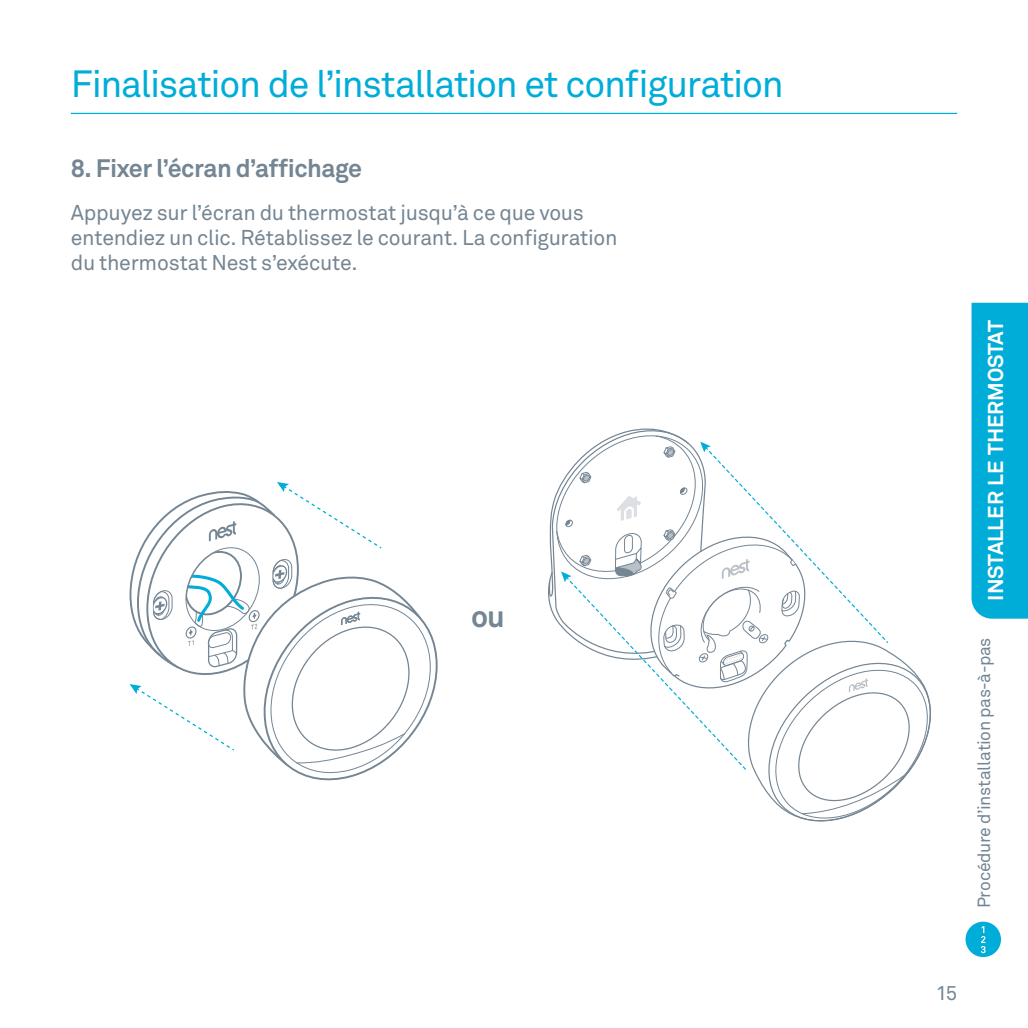
<style>
.page{position:relative;width:1028px;height:1028px;background:#fff}
.page>*{position:absolute;margin:0;border:0;box-sizing:border-box;transform-origin:0 0}
.t1{font:37.5px "Akkurat Pro";letter-spacing:-.035em;color:#00add8}
.t2{font:700 30px "Akkurat Pro";color:#748593}
.t3{font:700 25px "Akkurat Pro";letter-spacing:-.02em;color:#748593}
.t4{font:21.25px/25px "Akkurat Pro";letter-spacing:-.015em;color:#748593}
.t5{font:700 21.25px "Akkurat Pro";color:#fff}
.t6{font:20px "Akkurat Pro";color:#748593}
.t7{font:17.5px "Akkurat Pro";letter-spacing:-.015em;color:#748593}
</style>
<div class="page">
<hr style="left:71px;top:113px;width:886px;height:1px;background:#00add8">
<svg style="left:129px;top:482px;width:309px;height:299px"></svg>
<svg style="left:548px;top:428px;width:383px;height:394px"></svg>
<div style="left:971px;top:303px;width:57px;height:315px;background:#00add8"></div>
<div style="left:965px;top:921px;width:36px;height:36px;background:#00add8;border-radius:50%"></div>
<svg style="left:980px;top:926px;width:5px;height:27px"></svg>
<h1 class="t1" style="left:71px;top:62px;width:714px">Finalisation de l’installation et configuration</h1>
<p class="t3" style="left:71px;top:153px;width:293px">8. Fixer l’écran d’affichage</p>
<p class="t4" style="left:71px;top:200px;width:548px">Appuyez sur l’écran du thermostat jusqu’à ce que vous entendiez un clic. Rétablissez le courant. La configuration du thermostat Nest s’exécute.</p>
<h2 class="t2" style="left:471px;top:598px;width:35px">ou</h2>
<p class="t5" style="left:982px;top:600px;width:281px;rotate:-90deg">INSTALLER LE THERMOSTAT</p>
<p class="t7" style="left:973px;top:908px;width:272px;rotate:-90deg">Procédure d’installation pas-à-pas</p>
<p class="t6" style="left:935px;top:981px;width:23px">15</p>
</div>
